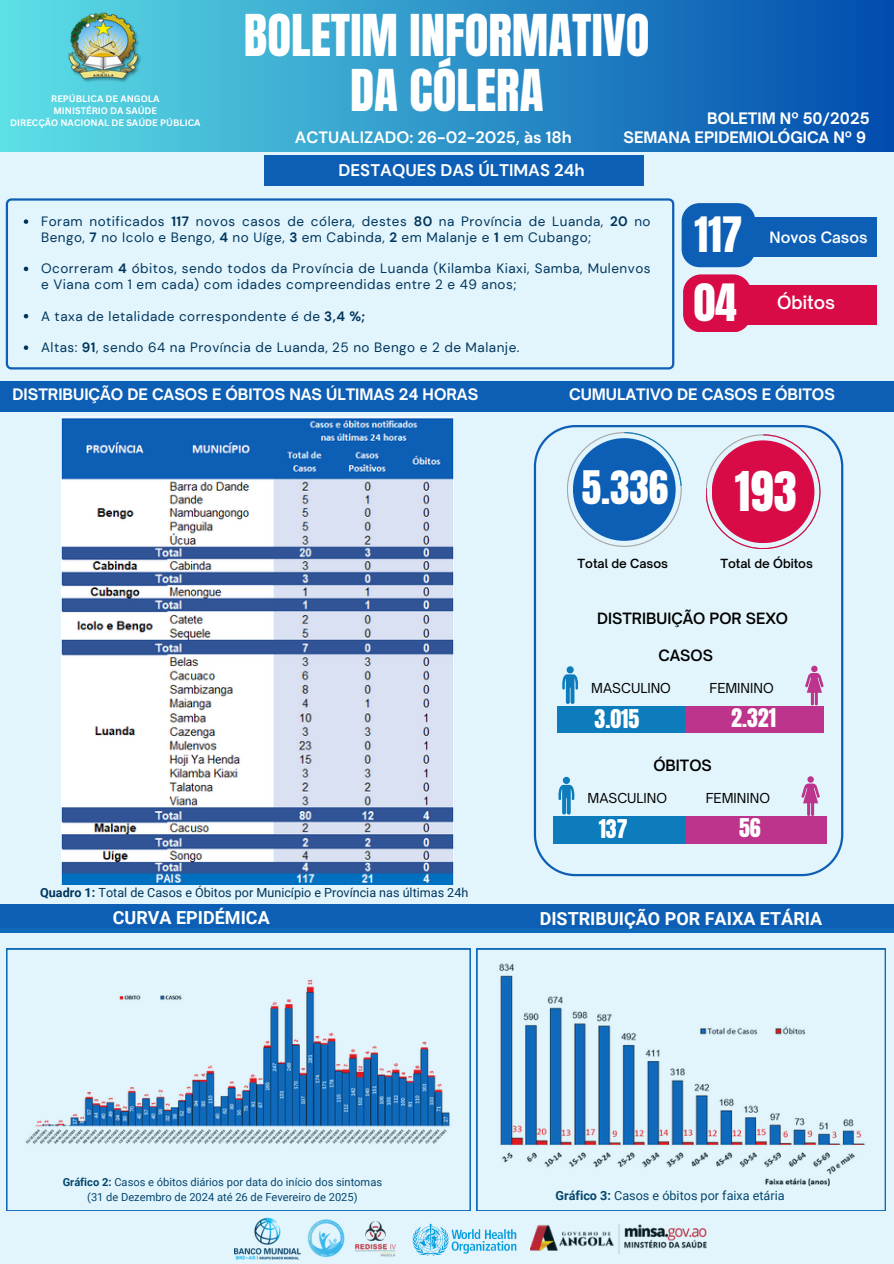
<style>
.page{position:relative;width:894px;height:1264px;background:#fff}
.page>*{position:absolute;margin:0;border:0;box-sizing:border-box;transform-origin:0 0}
.t1{font:49.05px "Anton";color:#fff}
.t2{font:46.5px "Anton";color:#fff}
.t3{font:43.65px "Anton";color:#fff}
.t4{font:41.4px "Anton";color:#fff}
.t5{font:39.3px "Anton";color:#fff}
.t6{font:22.05px "Anton";color:#fff}
.t7{font:700 18px "Roboto";color:#fff}
.t8{font:600 17.55px "Open Sauce One";color:#fff}
.t9{font:700 16.8px "DM Sans";color:#fff}
.t10{font:700 16.35px "DM Sans";color:#fff}
.t11{font:700 15.15px "Open Sauce One";color:#fff}
.t12{font:600 15px "Open Sauce One";color:#000}
.t13{font:600 15px "Open Sauce One";color:#fff}
.t14{font:13.5px/15.8px "DM Sans";letter-spacing:.035em;color:#00355c}
.t15{font:13.2px "Open Sauce One";color:#000}
.t16{font:12.6px "Roboto";color:#00355c}
.t17{font:600 12.15px "Open Sauce One";color:#000}
.t18{font:11.1px/14.9px "Roboto";color:#00355c;text-align:center}
.t19{font:700 9.15px "Canva Sans";color:#fff}
.s1{font-weight:700}
</style>
<div class="page">
<div style="left:0;top:152px;width:893px;height:230px;background:#e2f5fc"></div>
<svg style="left:6px;top:198px;width:668px;height:171px"></svg>
<div style="left:0;top:0;width:893px;height:151px;background:linear-gradient(to right,#5de0e6,#014bad)"></div>
<img style="left:68px;top:11px;width:75px;height:73px">
<div style="left:0;top:409px;width:893px;height:494px;background:#e2f5fc"></div>
<svg style="left:533px;top:425px;width:310px;height:451px"></svg>
<div style="left:0;top:904px;width:893px;height:29px;background:#0d5fb5"></div>
<div style="left:0;top:381px;width:893px;height:30px;background:#0d5fb5"></div>
<svg style="left:705px;top:434px;width:115px;height:115px"></svg>
<svg style="left:566px;top:432px;width:115px;height:115px"></svg>
<div style="left:556px;top:706px;width:267px;height:26px;background:#bd348d"></div>
<div style="left:556px;top:706px;width:128px;height:26px;background:#0d7cbd"></div>
<svg style="left:562px;top:666px;width:15px;height:38px"></svg>
<svg style="left:810px;top:665px;width:7px;height:7px"></svg>
<svg style="left:804px;top:673px;width:19px;height:33px"></svg>
<div style="left:553px;top:816px;width:273px;height:27px;background:#bd348d"></div>
<div style="left:553px;top:816px;width:131px;height:27px;background:#0d7cbd"></div>
<svg style="left:558px;top:776px;width:16px;height:38px"></svg>
<svg style="left:800px;top:776px;width:19px;height:40px"></svg>
<div style="left:264px;top:156px;width:379px;height:30px;background:#0d5fb5"></div>
<div style="left:688px;top:217px;width:188px;height:40px;background:#0d5fb5"></div>
<div style="left:722px;top:285px;width:154px;height:39px;background:#d80b47"></div>
<div style="left:681px;top:203px;width:74px;height:64px;background:#0d5fb5;border-radius:18px"></div>
<div style="left:683px;top:274px;width:67px;height:58px;background:#d80b47;border-radius:18px"></div>
<svg style="left:0;top:928px;width:893px;height:335px;background:#c2dded"></svg>
<img style="left:62px;top:416px;width:391px;height:468px">
<svg style="left:24px;top:219px;width:4px;height:5px"></svg>
<svg style="left:24px;top:267px;width:4px;height:4px"></svg>
<svg style="left:24px;top:314px;width:4px;height:4px"></svg>
<svg style="left:24px;top:345px;width:4px;height:5px"></svg>
<p class="t19" style="left:51px;top:92px;width:110px">REPÚBLICA DE ANGOLA</p>
<p class="t19" style="left:53px;top:104px;width:105px">MINISTÉRIO DA SAÚDE</p>
<p class="t19" style="left:10px;top:116px;width:192px">DIRECÇÃO NACIONAL DE SAÚDE PÚBLICA</p>
<h2 class="t1" style="left:244px;top:1px;width:407px">BOLETIM INFORMATIVO</h2>
<h2 class="t1" style="left:350px;top:55px;width:195px">DA CÓLERA</h2>
<p class="t11" style="left:707px;top:109px;width:164px">BOLETIM Nº 50/2025</p>
<p class="t10" style="left:295px;top:127px;width:278px">ACTUALIZADO: 26-02-2025, às 18h</p>
<p class="t11" style="left:623px;top:127px;width:244px">SEMANA EPIDEMIOLÓGICA Nº 9</p>
<p class="t9" style="left:338px;top:160px;width:247px">DESTAQUES DAS ÚLTIMAS 24h</p>
<p class="t14" style="left:41px;top:214px;width:611px">Foram notificados <span class="s1">117</span> novos casos de cólera, destes <span class="s1">80</span> na Província de Luanda, <span class="s1">20</span> no<br>Bengo, <span class="s1">7</span> no Icolo e Bengo, <span class="s1">4</span> no Uíge, <span class="s1">3</span> em Cabinda, <span class="s1">2</span> em Malanje e <span class="s1">1</span> em Cubango;</p>
<p class="t14" style="left:41px;top:261px;width:610px">Ocorreram <span class="s1">4</span> óbitos, sendo todos da Província de Luanda (Kilamba Kiaxi, Samba, Mulenvos e Viana com 1 em cada) com idades compreendidas entre 2 e 49 anos;</p>
<p class="t14" style="left:41px;top:308px;width:325px">A taxa de letalidade correspondente é de <span class="s1">3,4 %;</span></p>
<h3 class="t14" style="left:41px;top:340px;width:480px">Altas: <span class="s1">91</span>, sendo 64 na Província de Luanda, 25 no Bengo e 2 de Malanje.</h3>
<h4 class="t4" style="left:694px;top:205px;width:49px">117</h4>
<p class="t3" style="left:693px;top:271px;width:45px">04</p>
<h4 class="t13" style="left:769px;top:228px;width:100px">Novos Casos</h4>
<p class="t8" style="left:776px;top:292px;width:59px">Óbitos</p>
<p class="t11" style="left:12px;top:385px;width:467px">DISTRIBUIÇÃO DE CASOS E ÓBITOS NAS ÚLTIMAS 24 HORAS</p>
<p class="t16" style="left:40px;top:885px;width:429px"><span class="s1">Quadro 1:</span> Total de Casos e Óbitos por Município e Província nas últimas 24h</p>
<p class="t7" style="left:113px;top:906px;width:158px">CURVA EPIDÉMICA</p>
<p class="t11" style="left:569px;top:384px;width:267px">CUMULATIVO DE CASOS E ÓBITOS</p>
<h6 class="t5" style="left:581px;top:459px;width:88px">5.336</h6>
<p class="t2" style="left:734px;top:457px;width:63px">193</p>
<h6 class="t17" style="left:577px;top:555px;width:92px">Total de Casos</h6>
<p class="t17" style="left:720px;top:555px;width:94px">Total de Óbitos</p>
<p class="t12" style="left:597px;top:609px;width:192px">DISTRIBUIÇÃO POR SEXO</p>
<p class="t12" style="left:658px;top:646px;width:56px">CASOS</p>
<p class="t15" style="left:591px;top:679px;width:81px">MASCULINO</p>
<p class="t15" style="left:709px;top:679px;width:66px">FEMININO</p>
<h3 class="t6" style="left:594px;top:702px;width:46px">3.015</h3>
<p class="t6" style="left:731px;top:701px;width:46px">2.321</p>
<p class="t12" style="left:653px;top:756px;width:60px">ÓBITOS</p>
<h6 class="t15" style="left:587px;top:789px;width:81px">MASCULINO</h6>
<p class="t15" style="left:705px;top:789px;width:66px">FEMININO</p>
<p class="t6" style="left:598px;top:813px;width:30px">137</p>
<h1 class="t6" style="left:738px;top:812px;width:23px">56</h1>
<p class="t7" style="left:539px;top:908px;width:284px">DISTRIBUIÇÃO POR FAIXA ETÁRIA</p>
<p class="t18" style="left:63px;top:1174px;width:321px"><span class="s1">Gráfico 2:</span> Casos e óbitos diários por data do início dos sintomas (31 de Dezembro de 2024 até 26 de Fevereiro de 2025)</p>
<p class="t16" style="left:555px;top:1188px;width:230px"><span class="s1">Gráfico 3:</span> Casos e óbitos por faixa etária</p>
</div>
